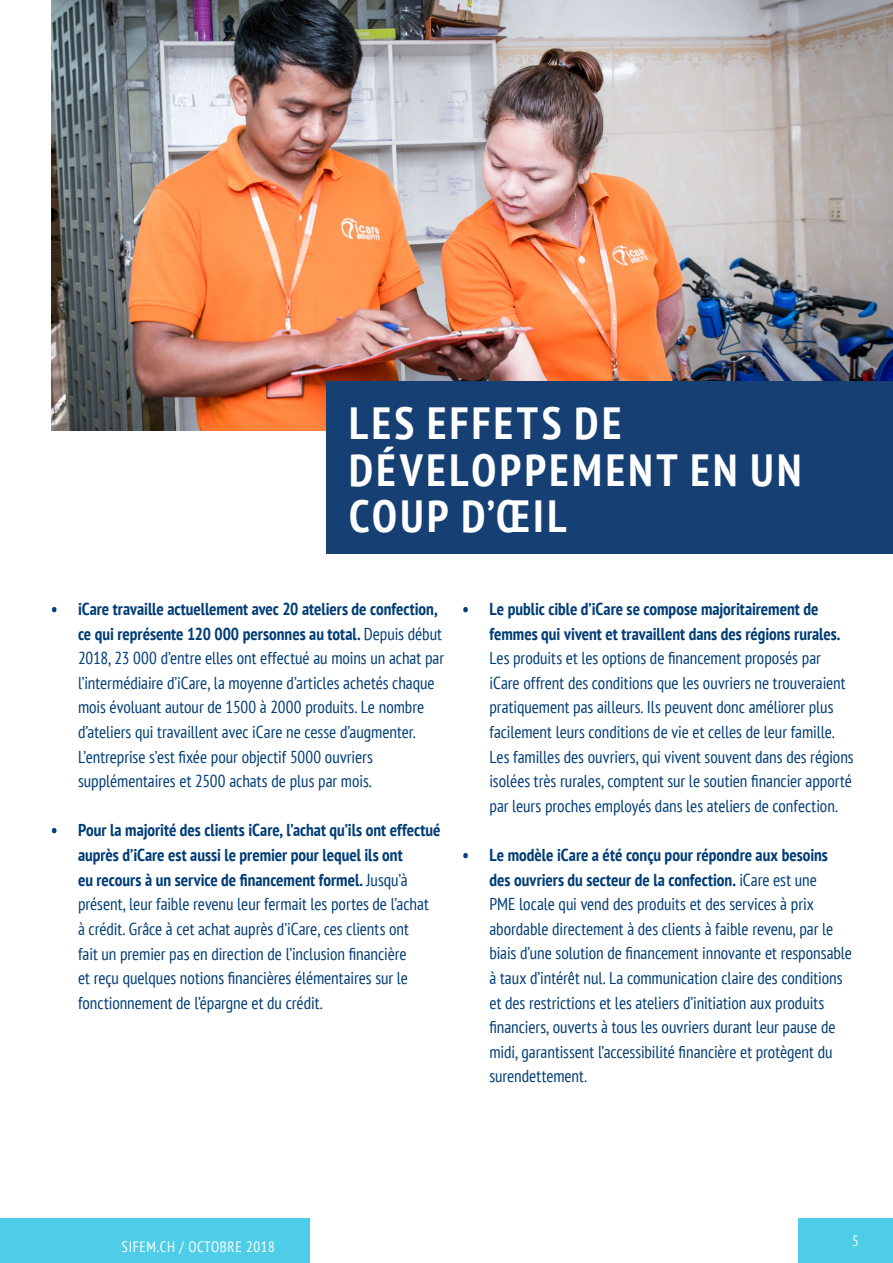
<style>
.page{position:relative;width:893px;height:1263px;background:#fff}
.page>*{position:absolute;margin:0;border:0;box-sizing:border-box;transform-origin:0 0}
.t1{font:700 condensed 45px/46.5px "PT Sans";letter-spacing:.075em;color:#fff}
.t2{font:condensed 17.25px/24.6px "PT Sans";color:#003d76}
.t3{font:700 condensed 17.25px/24.6px "PT Sans";color:#003d76}
.t4{font:condensed 15px "PT Sans";letter-spacing:.04em;color:#fff}
.s1{font-weight:700}
</style>
<div class="page">
<div style="left:798px;top:1218px;width:95px;height:45px;background:#4dcde7"></div>
<img style="left:51px;top:0;width:842px;height:430px">
<div style="left:326px;top:381px;width:567px;height:173px;background:#163f74"></div>
<div style="left:0;top:1218px;width:309px;height:45px;background:#4dcde7"></div>
<hr style="left:0;top:1218px;width:1px;height:45px;background:#00b8de">
<h1 class="t1" style="left:349px;top:399px;width:454px">LES EFFETS DE<br>DÉVELOPPEMENT EN UN<br>COUP D’ŒIL</h1>
<p class="t2" style="left:78px;top:596px;width:368px;text-indent:-27px"><span class="s1">• iCare travaille actuellement avec 20 ateliers de confection, ce qui représente 120 000 personnes au total.</span> Depuis début 2018, 23 000 d’entre elles ont effectué au moins un achat par l’intermédiaire d’iCare, la moyenne d’articles achetés chaque mois évoluant autour de 1500 à 2000 produits. Le nombre d’ateliers qui travaillent avec iCare ne cesse d’augmenter.<br>L’entreprise s’est fixée pour objectif 5000 ouvriers supplémentaires et 2500 achats de plus par mois.</p>
<p class="t2" style="left:78px;top:818px;width:364px;text-indent:-27px"><span class="s1">• Pour la majorité des clients iCare, l’achat qu’ils ont effectué auprès d’iCare est aussi le premier pour lequel ils ont<br>eu recours à un service de financement formel.</span> Jusqu’à présent, leur faible revenu leur fermait les portes de l’achat<br>à crédit. Grâce à cet achat auprès d’iCare, ces clients ont<br>fait un premier pas en direction de l’inclusion financière<br>et reçu quelques notions financières élémentaires sur le fonctionnement de l’épargne et du crédit.</p>
<p class="t3" style="left:489px;top:596px;width:352px;text-indent:-27px">• Le public cible d’iCare se compose majoritairement de femmes qui vivent et travaillent dans des régions rurales.</p>
<p class="t2" style="left:489px;top:645px;width:366px">Les produits et les options de financement proposés par iCare offrent des conditions que les ouvriers ne trouveraient pratiquement pas ailleurs. Ils peuvent donc améliorer plus facilement leurs conditions de vie et celles de leur famille.<br>Les familles des ouvriers, qui vivent souvent dans des régions isolées très rurales, comptent sur le soutien financier apporté par leurs proches employés dans les ateliers de confection.</p>
<p class="t2" style="left:489px;top:842px;width:364px;text-indent:-27px"><span class="s1">• Le modèle iCare a été conçu pour répondre aux besoins des ouvriers du secteur de la confection.</span> iCare est une<br>PME locale qui vend des produits et des services à prix abordable directement à des clients à faible revenu, par le biais d’une solution de financement innovante et responsable à taux d’intérêt nul. La communication claire des conditions et des restrictions et les ateliers d’initiation aux produits financiers, ouverts à tous les ouvriers durant leur pause de midi, garantissent l’accessibilité financière et protègent du surendettement.</p>
<p class="t4" style="left:122px;top:1237px;width:155px">SIFEM.CH / OCTOBRE 2018</p>
<p class="t4" style="left:852px;top:1231px;width:8px">5</p>
</div>
